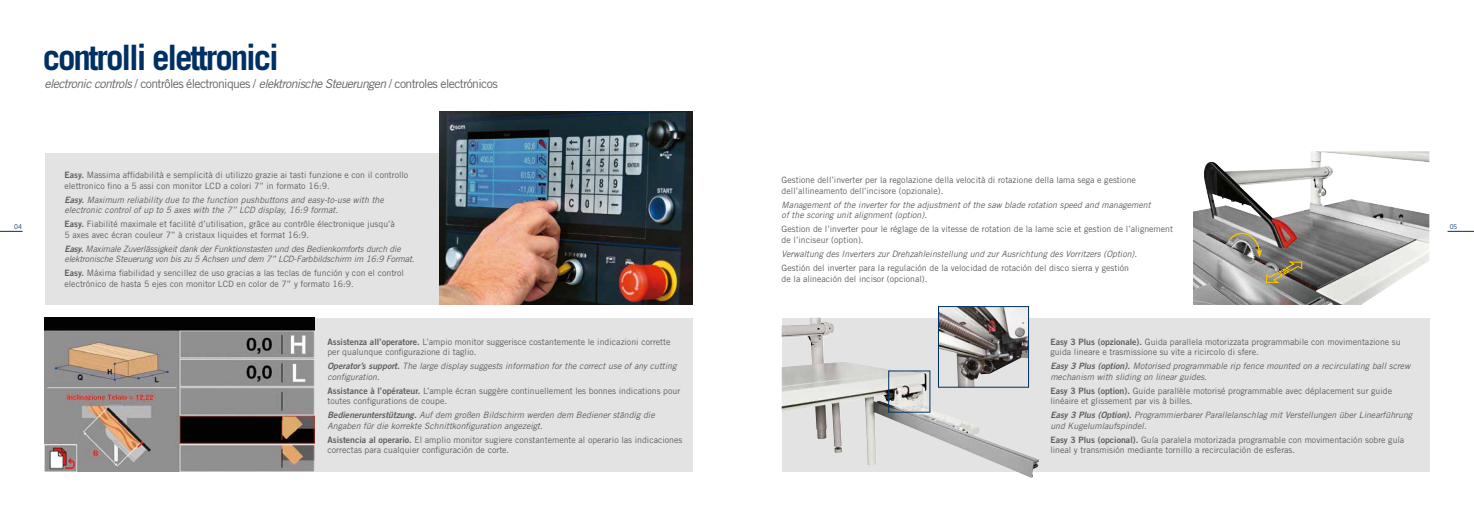
<style>
.page{position:relative;width:1474px;height:521px;background:#fff}
.page>*{position:absolute;margin:0;border:0;box-sizing:border-box;transform-origin:0 0}
.t1{font:700 35px "Trade Gothic LT Std";letter-spacing:-.06em;color:#003063}
.t2{font:12.25px "Trade Gothic LT Std";letter-spacing:-.05em;color:#646363}
.t3{font:8.75px/10.5px "Trade Gothic LT Std";color:#5f5e5e}
.t4{font:italic 8.75px/10.5px "Trade Gothic LT Std";color:#5f5e5e}
.t5{font:italic 8.75px/10.5px "Trade Gothic LT Std";letter-spacing:-.02em;color:#5f5e5e}
.t6{font:300 7px "Corisande OT";color:#003063}
.s1{font-style:italic}
.s2{font-family:"Trade Gothic LT Std Bd 2"}
.s3{font-family:"Trade Gothic LT Std Bd 2 Obl";font-style:normal}
</style>
<div class="page">
<div style="left:45px;top:154px;width:647px;height:151px;background:#e3e3e3"></div>
<svg style="left:0;top:231px;width:23px;height:1px"></svg>
<svg style="left:1447px;top:231px;width:26px;height:1px"></svg>
<img style="left:439px;top:111px;width:253px;height:194px">
<div style="left:781px;top:318px;width:648px;height:153px;background:#e3e3e3"></div>
<img style="left:781px;top:318px;width:257px;height:160px">
<div style="left:888px;top:371px;width:42px;height:41px;border:1px solid #003063"></div>
<img style="left:940px;top:308px;width:86px;height:77px">
<div style="left:938px;top:306px;width:90px;height:81px;border:1px solid #003063"></div>
<div style="left:45px;top:318px;width:647px;height:153px;background:#e3e3e3"></div>
<img style="left:45px;top:318px;width:269px;height:153px">
<img style="left:1193px;top:151px;width:236px;height:154px">
<img style="left:1228px;top:232px;width:75px;height:55px">
<h1 class="t1" style="left:43px;top:36px;width:238px">controlli elettronici</h1>
<h2 class="t2" style="left:45px;top:76px;width:454px"><span class="s1">electronic controls</span> / contrôles électroniques / <span class="s1">elektronische Steuerungen</span> / controles electrónicos</h2>
<p class="t3" style="left:64px;top:170px;width:345px"><span class="s2">Easy.</span> Massima affidabilità e semplicità di utilizzo grazie ai tasti funzione e con il controllo elettronico fino a 5 assi con monitor LCD a colori 7” in formato 16:9.</p>
<p class="t4" style="left:64px;top:194px;width:321px"><span class="s3">Easy.</span> Maximum reliability due to the function pushbuttons and easy-to-use with the electronic control of up to 5 axes with the 7” LCD display, 16:9 format.</p>
<p class="t3" style="left:64px;top:219px;width:332px"><span class="s2">Easy.</span> Fiabilité maximale et facilité d’utilisation, grâce au contrôle électronique jusqu’à<br>5 axes avec écran couleur 7” à cristaux liquides et format 16:9.</p>
<p class="t5" style="left:64px;top:243px;width:351px"><span class="s3">Easy.</span> Maximale Zuverlässigkeit dank der Funktionstasten und des Bedienkomforts durch die elektronische Steuerung von bis zu 5 Achsen und dem 7” LCD-Farbbildschirm im 16:9 Format.</p>
<p class="t3" style="left:64px;top:268px;width:341px"><span class="s2">Easy.</span> Máxima fiabilidad y sencillez de uso gracias a las teclas de función y con el control electrónico de hasta 5 ejes con monitor LCD en color de 7” y formato 16:9.</p>
<p class="t3" style="left:781px;top:175px;width:356px">Gestione dell’inverter per la regolazione della velocità di rotazione della lama sega e gestione dell’allineamento dell’incisore (opzionale).</p>
<p class="t4" style="left:781px;top:200px;width:370px">Management of the inverter for the adjustment of the saw blade rotation speed and management of the scoring unit alignment (option).</p>
<p class="t3" style="left:781px;top:224px;width:393px">Gestion de l’inverter pour le réglage de la vitesse de rotation de la lame scie et gestion de l’alignement de l’inciseur (option).</p>
<p class="t4" style="left:781px;top:249px;width:357px">Verwaltung des Inverters zur Drehzahleinstellung und zur Ausrichtung des Vorritzers (Option).</p>
<p class="t3" style="left:781px;top:262px;width:349px">Gestión del inverter para la regulación de la velocidad de rotación del disco sierra y gestión de la alineación del incisor (opcional).</p>
<p class="t6" style="left:14px;top:222px;width:9px">04</p>
<p class="t6" style="left:1449px;top:222px;width:9px">05</p>
<p class="t3" style="left:327px;top:336px;width:344px"><span class="s2">Assistenza all’operatore.</span> L’ampio monitor suggerisce costantemente le indicazioni corrette per qualunque configurazione di taglio.</p>
<p class="t4" style="left:327px;top:361px;width:350px"><span class="s3">Operator’s support.</span> The large display suggests information for the correct use of any cutting configuration.</p>
<p class="t3" style="left:327px;top:385px;width:354px"><span class="s2">Assistance à l’opérateur.</span> L’ample écran suggère continuellement les bonnes indications pour toutes configurations de coupe.</p>
<p class="t4" style="left:327px;top:410px;width:329px"><span class="s3">Bedienerunterstützung.</span> Auf dem großen Bildschirm werden dem Bediener ständig die<br>Angaben für die korrekte Schnittkonfiguration angezeigt.</p>
<p class="t3" style="left:327px;top:434px;width:356px"><span class="s2">Asistencia al operario.</span> El amplio monitor sugiere constantemente al operario las indicaciones correctas para cualquier configuración de corte.</p>
<p class="t3" style="left:1050px;top:336px;width:352px"><span class="s2">Easy 3 Plus (opzionale).</span> Guida parallela motorizzata programmabile con movimentazione su guida lineare e trasmissione su vite a ricircolo di sfere.</p>
<p class="t4" style="left:1050px;top:361px;width:361px"><span class="s3">Easy 3 Plus (option).</span> Motorised programmable rip fence mounted on a recirculating ball screw mechanism with sliding on linear guides.</p>
<p class="t3" style="left:1050px;top:385px;width:343px"><span class="s2">Easy 3 Plus (option).</span> Guide parallèle motorisé programmable avec déplacement sur guide linéaire et glissement par vis à billes.</p>
<p class="t4" style="left:1050px;top:410px;width:363px"><span class="s3">Easy 3 Plus (Option).</span> Programmierbarer Parallelanschlag mit Verstellungen über Linearführung und Kugelumlaufspindel.</p>
<p class="t3" style="left:1050px;top:434px;width:355px"><span class="s2">Easy 3 Plus (opcional).</span> Guía paralela motorizada programable con movimentación sobre guía lineal y transmisión mediante tornillo a recirculación de esferas.</p>
</div>
